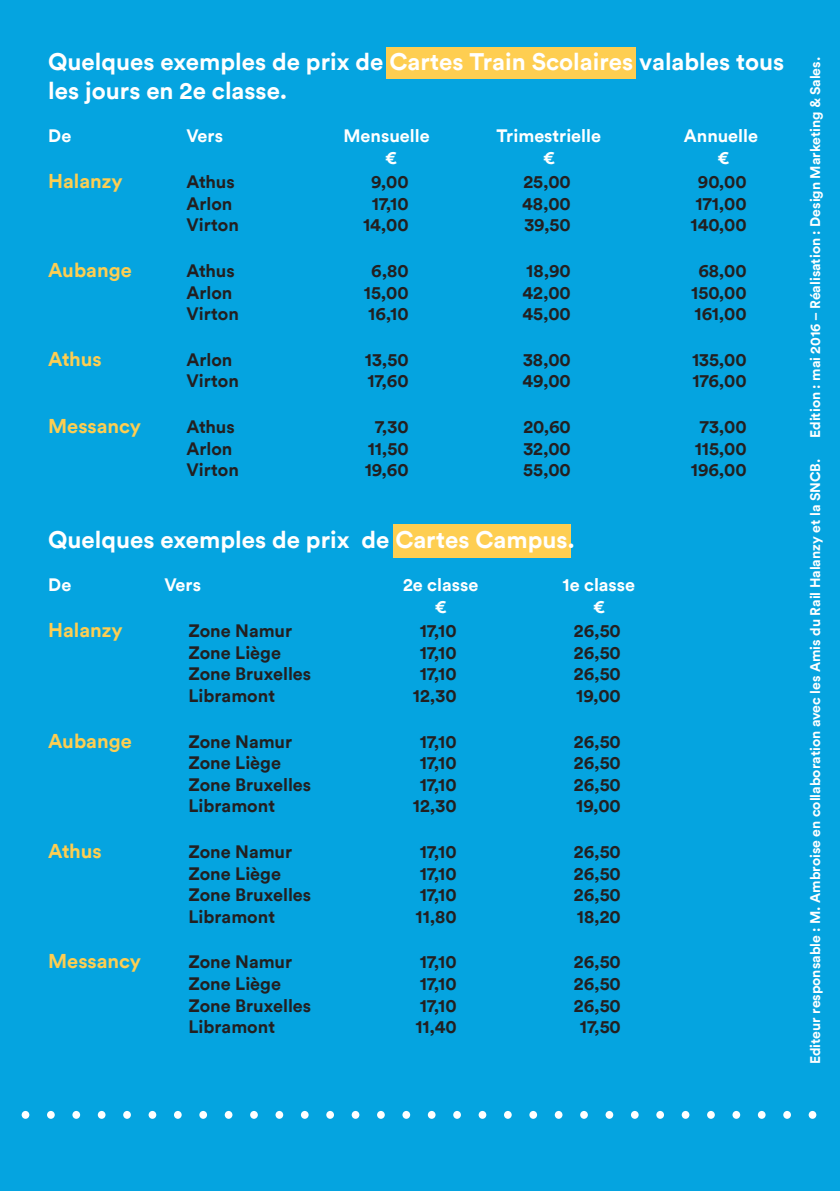
<style>
.page{position:relative;width:840px;height:1191px;background:#fff}
.page>*{position:absolute;margin:0;border:0;box-sizing:border-box;transform-origin:0 0}
.t1{font:700 24px/28.8px "Circular";color:#fff}
.t2{font:700 20px "Circular";color:#fece51}
.t3{font:700 18px "Circular";color:#231f20}
.t4{font:700 18px "Circular";color:#fff}
.t5{font:700 14px "Circular";color:#fff}
</style>
<div class="page">
<div style="left:0;top:0;width:839px;height:1191px;background:#05a4e0"></div>
<div style="left:47px;top:1111px;width:8px;height:7px;background:#fff;border-radius:50%"></div>
<div style="left:22px;top:1111px;width:7px;height:7px;background:#fff;border-radius:50%"></div>
<div style="left:98px;top:1111px;width:7px;height:7px;background:#fff;border-radius:50%"></div>
<div style="left:72px;top:1111px;width:8px;height:7px;background:#fff;border-radius:50%"></div>
<div style="left:148px;top:1111px;width:8px;height:7px;background:#fff;border-radius:50%"></div>
<div style="left:123px;top:1111px;width:8px;height:7px;background:#fff;border-radius:50%"></div>
<div style="left:199px;top:1111px;width:8px;height:7px;background:#fff;border-radius:50%"></div>
<div style="left:174px;top:1111px;width:7px;height:7px;background:#fff;border-radius:50%"></div>
<div style="left:250px;top:1111px;width:8px;height:7px;background:#fff;border-radius:50%"></div>
<div style="left:225px;top:1111px;width:7px;height:7px;background:#fff;border-radius:50%"></div>
<div style="left:301px;top:1111px;width:7px;height:7px;background:#fff;border-radius:50%"></div>
<div style="left:275px;top:1111px;width:8px;height:7px;background:#fff;border-radius:50%"></div>
<div style="left:351px;top:1111px;width:8px;height:7px;background:#fff;border-radius:50%"></div>
<div style="left:326px;top:1111px;width:8px;height:7px;background:#fff;border-radius:50%"></div>
<div style="left:402px;top:1111px;width:8px;height:7px;background:#fff;border-radius:50%"></div>
<div style="left:377px;top:1111px;width:7px;height:7px;background:#fff;border-radius:50%"></div>
<div style="left:453px;top:1111px;width:7px;height:7px;background:#fff;border-radius:50%"></div>
<div style="left:427px;top:1111px;width:8px;height:7px;background:#fff;border-radius:50%"></div>
<div style="left:503px;top:1111px;width:8px;height:7px;background:#fff;border-radius:50%"></div>
<div style="left:478px;top:1111px;width:8px;height:7px;background:#fff;border-radius:50%"></div>
<div style="left:554px;top:1111px;width:8px;height:7px;background:#fff;border-radius:50%"></div>
<div style="left:529px;top:1111px;width:8px;height:7px;background:#fff;border-radius:50%"></div>
<div style="left:605px;top:1111px;width:8px;height:7px;background:#fff;border-radius:50%"></div>
<div style="left:580px;top:1111px;width:7px;height:7px;background:#fff;border-radius:50%"></div>
<div style="left:656px;top:1111px;width:7px;height:7px;background:#fff;border-radius:50%"></div>
<div style="left:630px;top:1111px;width:8px;height:7px;background:#fff;border-radius:50%"></div>
<svg style="left:706px;top:1111px;width:8px;height:7px"></svg>
<div style="left:681px;top:1111px;width:8px;height:7px;background:#fff;border-radius:50%"></div>
<div style="left:757px;top:1111px;width:8px;height:7px;background:#fff;border-radius:50%"></div>
<div style="left:732px;top:1111px;width:7px;height:7px;background:#fff;border-radius:50%"></div>
<div style="left:808px;top:1111px;width:7px;height:7px;background:#fff;border-radius:50%"></div>
<svg style="left:782px;top:1111px;width:8px;height:7px"></svg>
<div style="left:386px;top:47px;width:249px;height:31px;background:#fece51"></div>
<div style="left:393px;top:524px;width:177px;height:34px;background:#fece51"></div>
<h1 class="t1" style="left:48px;top:47px;width:737px">Quelques exemples de prix de Cartes Train Scolaires valables tous les jours en 2e classe.</h1>
<p class="t4" style="left:48px;top:124px;width:25px">De</p>
<p class="t4" style="left:186px;top:124px;width:38px">Vers</p>
<p class="t4" style="left:343px;top:124px;width:88px">Mensuelle</p>
<p class="t4" style="left:496px;top:124px;width:106px">Trimestrielle</p>
<p class="t4" style="left:683px;top:124px;width:76px">Annuelle</p>
<p class="t4" style="left:385px;top:146px;width:14px">€</p>
<p class="t4" style="left:542px;top:146px;width:14px">€</p>
<p class="t4" style="left:716px;top:146px;width:14px">€</p>
<p class="t2" style="left:48px;top:168px;width:76px">Halanzy</p>
<p class="t3" style="left:186px;top:170px;width:50px">Athus</p>
<p class="t3" style="left:371px;top:170px;width:39px">9,00</p>
<p class="t3" style="left:523px;top:170px;width:49px">25,00</p>
<p class="t3" style="left:697px;top:170px;width:50px">90,00</p>
<p class="t3" style="left:186px;top:192px;width:48px">Arlon</p>
<p class="t3" style="left:371px;top:192px;width:38px">17,10</p>
<p class="t3" style="left:522px;top:192px;width:50px">48,00</p>
<p class="t3" style="left:695px;top:192px;width:53px">171,00</p>
<p class="t3" style="left:186px;top:213px;width:54px">Virton</p>
<p class="t3" style="left:363px;top:213px;width:47px">14,00</p>
<p class="t3" style="left:524px;top:213px;width:48px">39,50</p>
<p class="t3" style="left:690px;top:213px;width:58px">140,00</p>
<p class="t2" style="left:48px;top:257px;width:85px">Aubange</p>
<p class="t3" style="left:186px;top:259px;width:50px">Athus</p>
<p class="t3" style="left:371px;top:259px;width:39px">6,80</p>
<p class="t3" style="left:526px;top:259px;width:46px">18,90</p>
<p class="t3" style="left:698px;top:259px;width:50px">68,00</p>
<p class="t3" style="left:186px;top:280px;width:48px">Arlon</p>
<p class="t3" style="left:363px;top:280px;width:46px">15,00</p>
<p class="t3" style="left:522px;top:280px;width:50px">42,00</p>
<p class="t3" style="left:690px;top:280px;width:57px">150,00</p>
<p class="t3" style="left:186px;top:302px;width:54px">Virton</p>
<p class="t3" style="left:368px;top:302px;width:42px">16,10</p>
<p class="t3" style="left:522px;top:302px;width:50px">45,00</p>
<p class="t3" style="left:694px;top:302px;width:54px">161,00</p>
<p class="t2" style="left:48px;top:346px;width:55px">Athus</p>
<p class="t3" style="left:186px;top:348px;width:48px">Arlon</p>
<p class="t3" style="left:364px;top:348px;width:45px">13,50</p>
<p class="t3" style="left:522px;top:348px;width:49px">38,00</p>
<p class="t3" style="left:691px;top:348px;width:56px">135,00</p>
<p class="t3" style="left:186px;top:369px;width:54px">Virton</p>
<p class="t3" style="left:367px;top:369px;width:43px">17,60</p>
<p class="t3" style="left:522px;top:369px;width:50px">49,00</p>
<p class="t3" style="left:692px;top:369px;width:56px">176,00</p>
<p class="t2" style="left:48px;top:413px;width:94px">Messancy</p>
<p class="t3" style="left:186px;top:415px;width:50px">Athus</p>
<p class="t3" style="left:375px;top:415px;width:35px">7,30</p>
<p class="t3" style="left:523px;top:415px;width:49px">20,60</p>
<p class="t3" style="left:699px;top:415px;width:48px">73,00</p>
<p class="t3" style="left:186px;top:436px;width:48px">Arlon</p>
<p class="t3" style="left:367px;top:436px;width:42px">11,50</p>
<p class="t3" style="left:523px;top:436px;width:49px">32,00</p>
<p class="t3" style="left:694px;top:436px;width:53px">115,00</p>
<p class="t3" style="left:186px;top:458px;width:54px">Virton</p>
<p class="t3" style="left:364px;top:458px;width:45px">19,60</p>
<p class="t3" style="left:523px;top:458px;width:49px">55,00</p>
<p class="t3" style="left:690px;top:458px;width:57px">196,00</p>
<h1 class="t1" style="left:48px;top:525px;width:528px">Quelques exemples de prix de Cartes Campus.</h1>
<p class="t4" style="left:48px;top:573px;width:25px">De</p>
<p class="t4" style="left:164px;top:573px;width:38px">Vers</p>
<p class="t4" style="left:403px;top:573px;width:77px">2e classe</p>
<p class="t4" style="left:562px;top:573px;width:74px">1e classe</p>
<p class="t4" style="left:434px;top:595px;width:14px">€</p>
<p class="t4" style="left:592px;top:595px;width:14px">€</p>
<p class="t2" style="left:48px;top:617px;width:76px">Halanzy</p>
<p class="t3" style="left:188px;top:619px;width:105px">Zone Namur</p>
<p class="t3" style="left:419px;top:619px;width:38px">17,10</p>
<p class="t3" style="left:573px;top:619px;width:48px">26,50</p>
<p class="t3" style="left:188px;top:640px;width:94px">Zone Liège</p>
<p class="t3" style="left:419px;top:640px;width:38px">17,10</p>
<p class="t3" style="left:573px;top:640px;width:48px">26,50</p>
<p class="t3" style="left:188px;top:662px;width:124px">Zone Bruxelles</p>
<p class="t3" style="left:419px;top:662px;width:38px">17,10</p>
<p class="t3" style="left:573px;top:662px;width:48px">26,50</p>
<p class="t3" style="left:188px;top:684px;width:88px">Libramont</p>
<p class="t3" style="left:412px;top:684px;width:45px">12,30</p>
<p class="t3" style="left:576px;top:684px;width:46px">19,00</p>
<p class="t2" style="left:48px;top:727px;width:85px">Aubange</p>
<p class="t3" style="left:188px;top:729px;width:105px">Zone Namur</p>
<p class="t3" style="left:419px;top:729px;width:38px">17,10</p>
<p class="t3" style="left:573px;top:729px;width:48px">26,50</p>
<p class="t3" style="left:188px;top:751px;width:94px">Zone Liège</p>
<p class="t3" style="left:419px;top:751px;width:38px">17,10</p>
<p class="t3" style="left:573px;top:751px;width:48px">26,50</p>
<p class="t3" style="left:188px;top:772px;width:124px">Zone Bruxelles</p>
<p class="t3" style="left:419px;top:772px;width:38px">17,10</p>
<p class="t3" style="left:573px;top:772px;width:48px">26,50</p>
<p class="t3" style="left:188px;top:794px;width:88px">Libramont</p>
<p class="t3" style="left:412px;top:794px;width:45px">12,30</p>
<p class="t3" style="left:576px;top:794px;width:46px">19,00</p>
<p class="t2" style="left:48px;top:838px;width:55px">Athus</p>
<p class="t3" style="left:188px;top:840px;width:105px">Zone Namur</p>
<p class="t3" style="left:419px;top:840px;width:38px">17,10</p>
<p class="t3" style="left:573px;top:840px;width:48px">26,50</p>
<p class="t3" style="left:188px;top:861px;width:94px">Zone Liège</p>
<p class="t3" style="left:419px;top:861px;width:38px">17,10</p>
<p class="t3" style="left:573px;top:861px;width:48px">26,50</p>
<p class="t3" style="left:188px;top:883px;width:124px">Zone Bruxelles</p>
<p class="t3" style="left:419px;top:883px;width:38px">17,10</p>
<p class="t3" style="left:573px;top:883px;width:48px">26,50</p>
<p class="t3" style="left:188px;top:904px;width:88px">Libramont</p>
<p class="t3" style="left:415px;top:904px;width:43px">11,80</p>
<p class="t3" style="left:576px;top:904px;width:46px">18,20</p>
<p class="t2" style="left:48px;top:948px;width:94px">Messancy</p>
<p class="t3" style="left:188px;top:950px;width:105px">Zone Namur</p>
<p class="t3" style="left:419px;top:950px;width:38px">17,10</p>
<p class="t3" style="left:573px;top:950px;width:48px">26,50</p>
<p class="t3" style="left:188px;top:972px;width:94px">Zone Liège</p>
<p class="t3" style="left:419px;top:972px;width:38px">17,10</p>
<p class="t3" style="left:573px;top:972px;width:48px">26,50</p>
<p class="t3" style="left:188px;top:993px;width:124px">Zone Bruxelles</p>
<p class="t3" style="left:419px;top:993px;width:38px">17,10</p>
<p class="t3" style="left:573px;top:993px;width:48px">26,50</p>
<p class="t3" style="left:188px;top:1015px;width:88px">Libramont</p>
<p class="t3" style="left:415px;top:1015px;width:43px">11,40</p>
<p class="t3" style="left:579px;top:1015px;width:42px">17,50</p>
<p class="t5" style="left:805px;top:438px;width:382px;rotate:-90deg">Edition : mai 2016 – Réalisation : Design Marketing &amp; Sales.</p>
<p class="t5" style="left:805px;top:1064px;width:607px;rotate:-90deg">Editeur responsable : M. Ambroise en collaboration avec les Amis du Rail Halanzy et la SNCB.</p>
</div>
